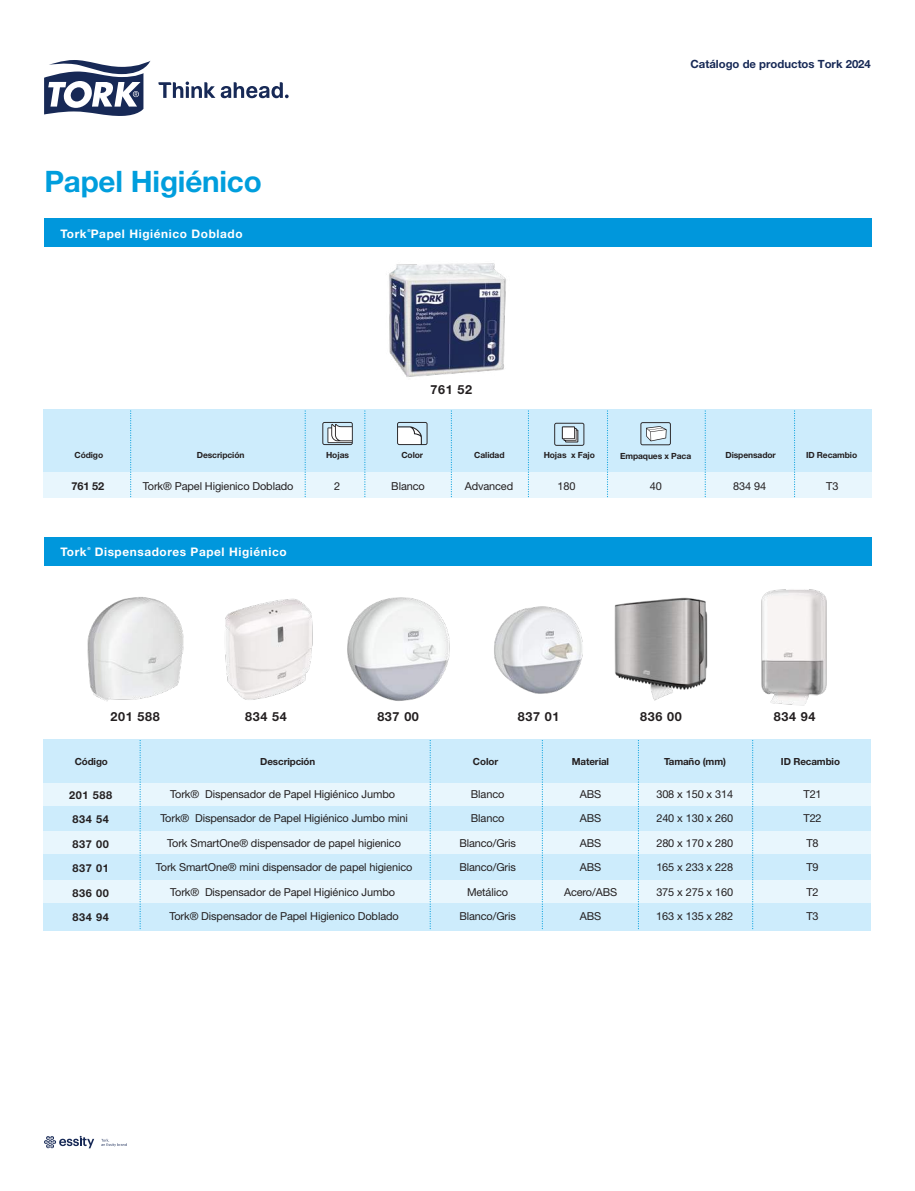
<style>
.page{position:relative;width:915px;height:1191px;background:#fff}
.page>*{position:absolute;margin:0;border:0;box-sizing:border-box;transform-origin:0 0}
.t1{font:700 29.55px "Helvetica Neue LT Std";letter-spacing:-.005em;color:#009edd}
.t2{font:700 12.6px "Helvetica Neue LT Std";letter-spacing:.05em;color:#231f20}
.t3{font:700 11.85px "Helvetica Neue LT Std";letter-spacing:.05em;color:#fff}
.t4{font:700 11.25px "Helvetica Neue LT Std";color:#172956}
.t5{font:10.95px "Helvetica Neue LT Std";letter-spacing:-.01em;color:#231f20}
.t6{font:700 10.95px "Helvetica Neue LT Std";letter-spacing:.05em;color:#231f20}
.t7{font:700 9.75px "Helvetica Neue LT Std";letter-spacing:-.01em;color:#231f20}
.t8{font:700 8.4px "Helvetica Neue LT Std";letter-spacing:-.01em;color:#231f20}
.t9{font:700 4.05px "Helvetica Neue LT Std";color:#fff}
</style>
<div class="page">
<div style="left:44px;top:537px;width:827px;height:28px;background:#0097dc"></div>
<div style="left:43px;top:410px;width:828px;height:88px;background:#cdecfc"></div>
<div style="left:43px;top:472px;width:828px;height:26px;background:#e8f6fd"></div>
<div style="left:44px;top:219px;width:827px;height:28px;background:#0097dc"></div>
<div style="left:43px;top:739px;width:827px;height:191px;background:#cdecfc"></div>
<div style="left:43px;top:783px;width:827px;height:23px;background:#e8f6fd"></div>
<div style="left:43px;top:831px;width:827px;height:23px;background:#e8f6fd"></div>
<div style="left:43px;top:879px;width:827px;height:23px;background:#e8f6fd"></div>
<svg style="left:130px;top:411px;width:1px;height:87px"></svg>
<svg style="left:304px;top:411px;width:1px;height:86px"></svg>
<svg style="left:364px;top:411px;width:1px;height:87px"></svg>
<svg style="left:450px;top:411px;width:2px;height:87px"></svg>
<svg style="left:527px;top:411px;width:2px;height:87px"></svg>
<svg style="left:607px;top:411px;width:1px;height:87px"></svg>
<svg style="left:704px;top:411px;width:1px;height:86px"></svg>
<svg style="left:139px;top:740px;width:2px;height:190px"></svg>
<svg style="left:429px;top:740px;width:1px;height:189px"></svg>
<svg style="left:637px;top:740px;width:1px;height:189px"></svg>
<svg style="left:541px;top:740px;width:1px;height:189px"></svg>
<svg style="left:751px;top:740px;width:2px;height:190px"></svg>
<svg style="left:44px;top:60px;width:106px;height:56px"></svg>
<svg style="left:158px;top:81px;width:57px;height:17px"></svg>
<svg style="left:221px;top:82px;width:67px;height:16px"></svg>
<svg style="left:554px;top:423px;width:30px;height:23px"></svg>
<svg style="left:640px;top:422px;width:30px;height:23px"></svg>
<svg style="left:322px;top:422px;width:30px;height:23px"></svg>
<svg style="left:397px;top:422px;width:30px;height:23px"></svg>
<img style="left:761px;top:589px;width:66px;height:117px">
<img style="left:87px;top:597px;width:97px;height:104px">
<img style="left:225px;top:598px;width:88px;height:102px">
<img style="left:347px;top:597px;width:103px;height:104px">
<img style="left:494px;top:606px;width:89px;height:88px">
<img style="left:614px;top:597px;width:94px;height:104px">
<img style="left:389px;top:263px;width:117px;height:114px">
<svg style="left:101px;top:1138px;width:26px;height:8px"></svg>
<svg style="left:44px;top:1135px;width:50px;height:13px"></svg>
<h1 class="t1" style="left:44px;top:163px;width:219px">Papel Higiénico</h1>
<p class="t3" style="left:60px;top:226px;width:183px">Tork Papel Higiénico Doblado</p>
<p class="t9" style="left:87px;top:228px;width:5px">®</p>
<p class="t2" style="left:430px;top:381px;width:43px">761 52</p>
<p class="t4" style="left:690px;top:57px;width:182px">Catálogo de productos Tork 2024</p>
<p class="t8" style="left:326px;top:449px;width:24px">Hojas</p>
<p class="t8" style="left:401px;top:449px;width:23px">Color</p>
<p class="t8" style="left:620px;top:450px;width:73px">Empaques x Paca</p>
<p class="t8" style="left:74px;top:450px;width:30px">Código</p>
<p class="t8" style="left:197px;top:450px;width:49px">Descripción</p>
<p class="t8" style="left:474px;top:450px;width:32px">Calidad</p>
<p class="t8" style="left:725px;top:450px;width:52px">Dispensador</p>
<p class="t8" style="left:805px;top:450px;width:53px">ID Recambio</p>
<p class="t6" style="left:71px;top:479px;width:34px">761 52</p>
<p class="t5" style="left:143px;top:480px;width:152px">Tork® Papel Higienico Doblado</p>
<p class="t5" style="left:334px;top:480px;width:8px">2</p>
<p class="t5" style="left:391px;top:480px;width:35px">Blanco</p>
<p class="t5" style="left:464px;top:480px;width:50px">Advanced</p>
<p class="t5" style="left:557px;top:480px;width:20px">180</p>
<p class="t5" style="left:649px;top:480px;width:14px">40</p>
<p class="t5" style="left:733px;top:480px;width:34px">834 94</p>
<p class="t5" style="left:825px;top:480px;width:14px">T3</p>
<p class="t8" style="left:543px;top:450px;width:53px">Hojas x Fajo</p>
<p class="t3" style="left:60px;top:544px;width:28px">Tork</p>
<p class="t9" style="left:87px;top:546px;width:5px">®</p>
<p class="t3" style="left:95px;top:544px;width:193px">Dispensadores Papel Higiénico</p>
<p class="t2" style="left:111px;top:708px;width:51px">201 588</p>
<p class="t2" style="left:245px;top:708px;width:43px">834 54</p>
<p class="t2" style="left:377px;top:708px;width:43px">837 00</p>
<p class="t2" style="left:517px;top:708px;width:43px">837 01</p>
<p class="t2" style="left:640px;top:708px;width:43px">836 00</p>
<p class="t2" style="left:773px;top:708px;width:43px">834 94</p>
<p class="t7" style="left:75px;top:755px;width:35px">Código</p>
<p class="t7" style="left:260px;top:755px;width:56px">Descripción</p>
<p class="t7" style="left:473px;top:755px;width:27px">Color</p>
<p class="t7" style="left:571px;top:755px;width:39px">Material</p>
<p class="t7" style="left:663px;top:755px;width:63px">Tamaño (mm)</p>
<p class="t7" style="left:780px;top:755px;width:61px">ID Recambio</p>
<p class="t6" style="left:69px;top:788px;width:44px">201 588</p>
<p class="t6" style="left:73px;top:812px;width:38px">834 54</p>
<p class="t6" style="left:73px;top:837px;width:38px">837 00</p>
<p class="t6" style="left:73px;top:861px;width:38px">837 01</p>
<p class="t6" style="left:73px;top:886px;width:38px">836 00</p>
<p class="t6" style="left:73px;top:910px;width:38px">834 94</p>
<p class="t5" style="left:170px;top:787px;width:226px">Tork® Dispensador de Papel Higiénico Jumbo</p>
<p class="t5" style="left:470px;top:787px;width:35px">Blanco</p>
<p class="t5" style="left:579px;top:787px;width:23px">ABS</p>
<p class="t5" style="left:656px;top:787px;width:78px">308 x 150 x 314</p>
<p class="t5" style="left:803px;top:787px;width:20px">T21</p>
<p class="t5" style="left:160px;top:812px;width:249px">Tork® Dispensador de Papel Higiénico Jumbo mini</p>
<p class="t5" style="left:470px;top:812px;width:35px">Blanco</p>
<p class="t5" style="left:579px;top:812px;width:23px">ABS</p>
<p class="t5" style="left:656px;top:812px;width:78px">240 x 130 x 260</p>
<p class="t5" style="left:803px;top:812px;width:20px">T22</p>
<p class="t5" style="left:167px;top:836px;width:235px">Tork SmartOne® dispensador de papel higienico</p>
<p class="t5" style="left:459px;top:836px;width:58px">Blanco/Gris</p>
<p class="t5" style="left:579px;top:836px;width:23px">ABS</p>
<p class="t5" style="left:656px;top:836px;width:78px">280 x 170 x 280</p>
<p class="t5" style="left:806px;top:836px;width:14px">T8</p>
<p class="t5" style="left:156px;top:861px;width:258px">Tork SmartOne® mini dispensador de papel higienico</p>
<p class="t5" style="left:459px;top:861px;width:58px">Blanco/Gris</p>
<p class="t5" style="left:579px;top:861px;width:23px">ABS</p>
<p class="t5" style="left:656px;top:861px;width:78px">165 x 233 x 228</p>
<p class="t5" style="left:806px;top:861px;width:14px">T9</p>
<p class="t5" style="left:170px;top:885px;width:226px">Tork® Dispensador de Papel Higiénico Jumbo</p>
<p class="t5" style="left:467px;top:885px;width:43px">Metálico</p>
<p class="t5" style="left:564px;top:885px;width:55px">Acero/ABS</p>
<p class="t5" style="left:656px;top:885px;width:78px">375 x 275 x 160</p>
<p class="t5" style="left:806px;top:885px;width:14px">T2</p>
<p class="t5" style="left:169px;top:909px;width:231px">Tork® Dispensador de Papel Higienico Doblado</p>
<p class="t5" style="left:459px;top:909px;width:58px">Blanco/Gris</p>
<p class="t5" style="left:579px;top:909px;width:23px">ABS</p>
<p class="t5" style="left:656px;top:909px;width:78px">163 x 135 x 282</p>
<p class="t5" style="left:806px;top:909px;width:14px">T3</p>
</div>
